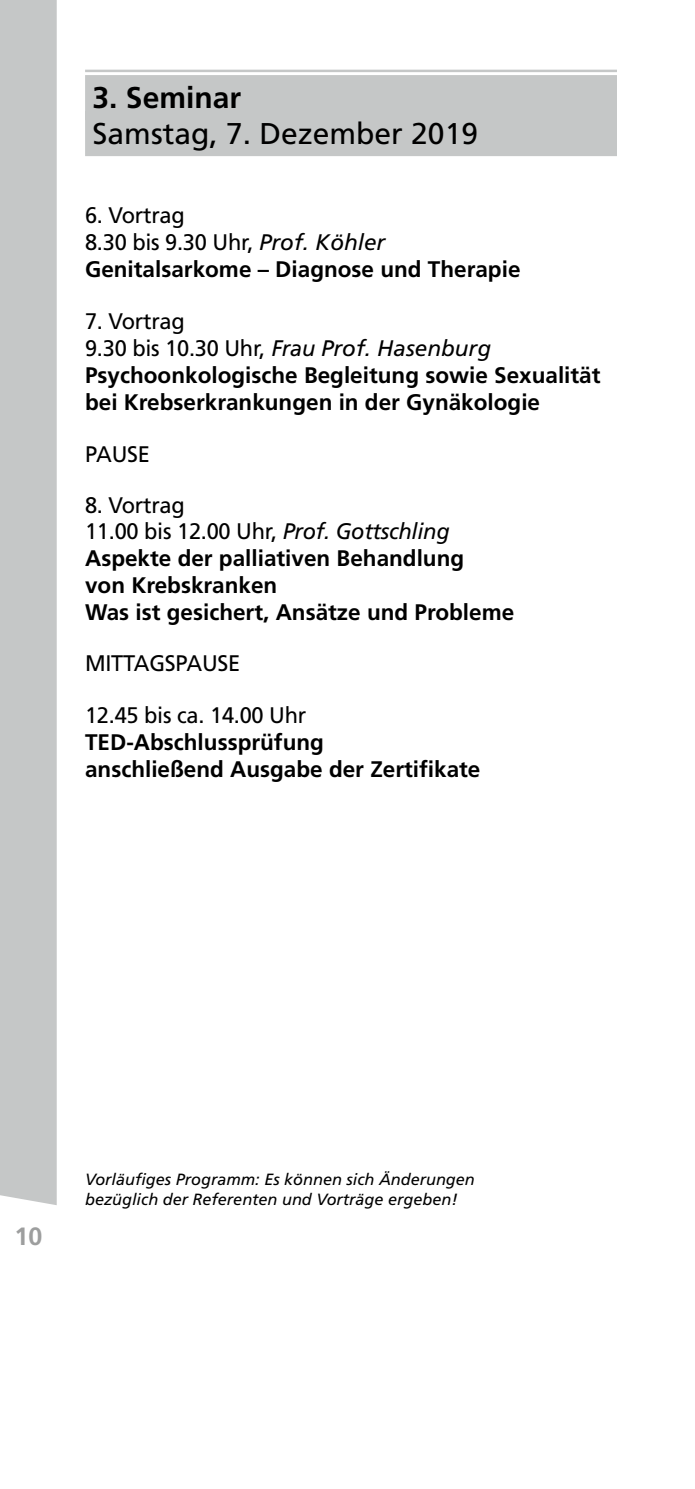
<style>
.page{position:relative;width:695px;height:1489px;background:#fff}
.page>*{position:absolute;margin:0;border:0;box-sizing:border-box;transform-origin:0 0}
.t1{font:30px "Frutiger LT";color:#000}
.t2{font:700 30px "Frutiger LT";color:#000}
.t3{font:700 25px "Frutiger LT";color:#9d9e9e}
.t4{font:700 22.5px/27px "Frutiger LT";color:#000}
.t5{font:22.5px "Frutiger LT";letter-spacing:-.01em;color:#000}
.t6{font:italic 16.25px/19.5px "Frutiger LT";color:#000}
.s1{font-weight:400}
.s2{font-weight:400;font-style:italic}
</style>
<div class="page">
<div style="left:0;top:0;width:57px;height:1205px;background:#c5c7c7"></div>
<hr style="left:85px;top:70px;width:532px;height:2px;background:#c5c7c7">
<div style="left:85px;top:75px;width:532px;height:45px;background:#c5c7c7"></div>
<div style="left:85px;top:111px;width:532px;height:45px;background:#c5c7c7"></div>
<h1 class="t2" style="left:93px;top:79px;width:150px">3. Seminar</h1>
<h1 class="t1" style="left:93px;top:115px;width:387px">Samstag, 7. Dezember 2019</h1>
<p class="t4" style="left:85px;top:202px;width:437px"><span class="s1">6. Vortrag<br>8.30 bis 9.30 Uhr,</span> <span class="s2">Prof. Köhler<br></span>Genitalsarkome – Diagnose und Therapie</p>
<p class="t4" style="left:85px;top:308px;width:517px"><span class="s1">7. Vortrag<br>9.30 bis 10.30 Uhr,</span> <span class="s2">Frau Prof. Hasenburg </span>Psychoonkologische Begleitung sowie Sexualität bei Krebserkrankungen in der Gynäkologie</p>
<p class="t5" style="left:85px;top:440px;width:66px">PAUSE</p>
<p class="t4" style="left:85px;top:492px;width:430px"><span class="s1">8. Vortrag<br>11.00 bis 12.00 Uhr,</span> <span class="s2">Prof. Gottschling<br></span>Aspekte der palliativen Behandlung<br>von Krebskranken<br>Was ist gesichert, Ansätze und Probleme</p>
<p class="t5" style="left:85px;top:650px;width:157px">MITTAGSPAUSE</p>
<p class="t5" style="left:85px;top:702px;width:223px">12.45 bis ca. 14.00 Uhr</p>
<p class="t4" style="left:85px;top:728px;width:397px">TED-Abschlussprüfung<br>anschließend Ausgabe der Zertifikate</p>
<p class="t3" style="left:14px;top:1221px;width:29px">10</p>
<p class="t6" style="left:85px;top:1169px;width:391px">Vorläufiges Programm: Es können sich Änderungen bezüglich der Referenten und Vorträge ergeben!</p>
</div>
